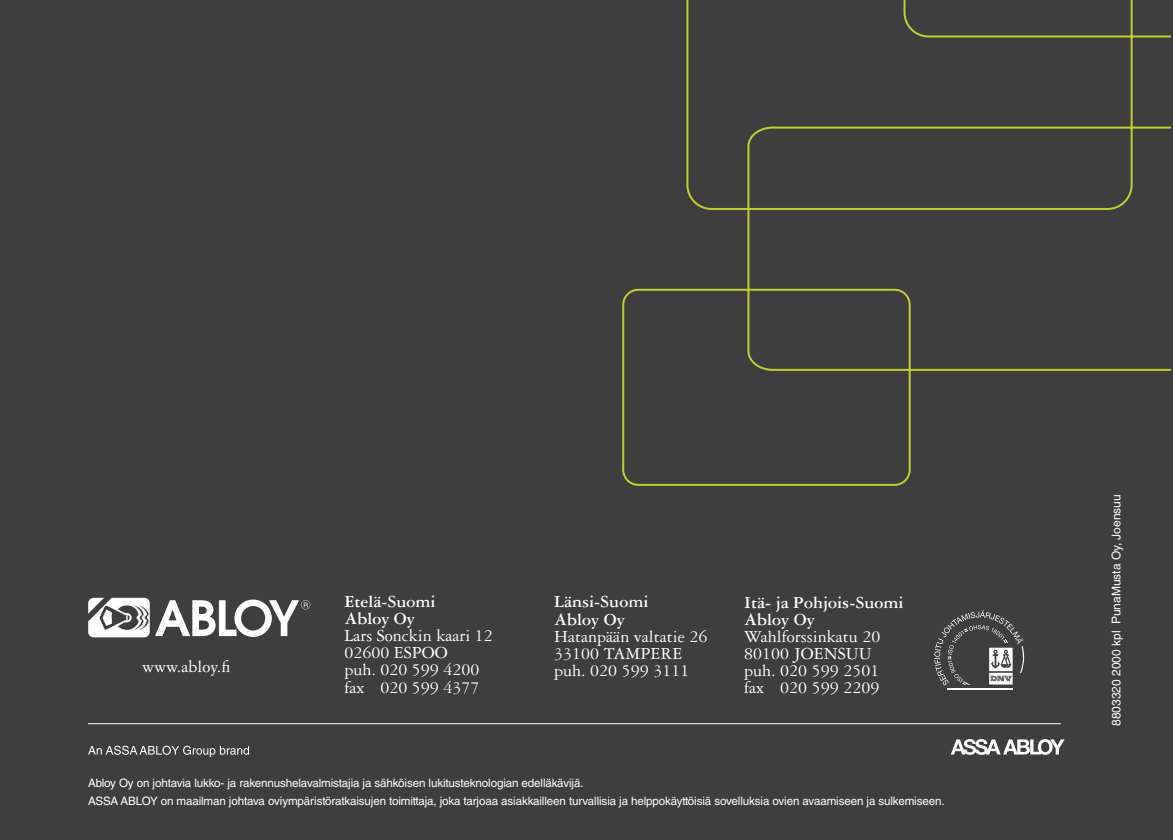
<style>
.page{position:relative;width:1173px;height:840px;background:#fff}
.page>*{position:absolute;margin:0;border:0;box-sizing:border-box;transform-origin:0 0}
.t1{font:18px/17px "Garamond 3 LT Std";color:#fff}
.t2{font:700 18px/17px "Garamond 3 LT Std";color:#fff}
.t3{font:12px "Helvetica LT Std";color:#fff}
.t4{font:11.6px/18px "Helvetica LT Std";letter-spacing:-.01em;color:#fff}
</style>
<div class="page">
<div style="left:0;top:0;width:1172px;height:839px;background:#3e3e3f"></div>
<svg style="left:622px;top:0;width:548px;height:486px"></svg>
<hr style="left:88px;top:722px;width:972px;height:1px;background:#fff">
<svg style="left:88px;top:745px;width:161px;height:11px"></svg>
<svg style="left:951px;top:739px;width:113px;height:15px"></svg>
<svg style="left:88px;top:597px;width:222px;height:40px"></svg>
<hr style="left:947px;top:688px;width:65px;height:1px;background:#fff">
<svg style="left:934px;top:610px;width:90px;height:75px"></svg>
<h1 class="t1" style="left:142px;top:657px;width:90px">www.abloy.fi</h1>
<h1 class="t2" style="left:344px;top:593px;width:92px">Etelä-Suomi<br>Abloy Oy</h1>
<h1 class="t1" style="left:344px;top:627px;width:150px">Lars Sonckin kaari 12<br>02600 ESPOO<br>puh. 020 599 4200 fax 020 599 4377</h1>
<h1 class="t2" style="left:554px;top:593px;width:96px">Länsi-Suomi<br>Abloy Oy</h1>
<h1 class="t1" style="left:554px;top:627px;width:154px">Hatanpään valtatie 26<br>33100 TAMPERE puh. 020 599 3111</h1>
<h1 class="t2" style="left:744px;top:593px;width:160px">Itä- ja Pohjois-Suomi<br>Abloy Oy</h1>
<h1 class="t1" style="left:744px;top:627px;width:138px">Wahlforssinkatu 20<br>80100 JOENSUU puh. 020 599 2501 fax 020 599 2209</h1>
<p class="t4" style="left:88px;top:773px;width:858px">Abloy Oy on johtavia lukko- ja rakennushelavalmistajia ja sähköisen lukitusteknologian edelläkävijä.<br>ASSA ABLOY on maailman johtava oviympäristöratkaisujen toimittaja, joka tarjoaa asiakkailleen turvallisia ja helppokäyttöisiä sovelluksia ovien avaamiseen ja sulkemiseen.</p>
<p class="t3" style="left:1109px;top:725px;width:233px;rotate:-90deg">8803320 2000 kpl PunaMusta Oy, Joensuu</p>
</div>
